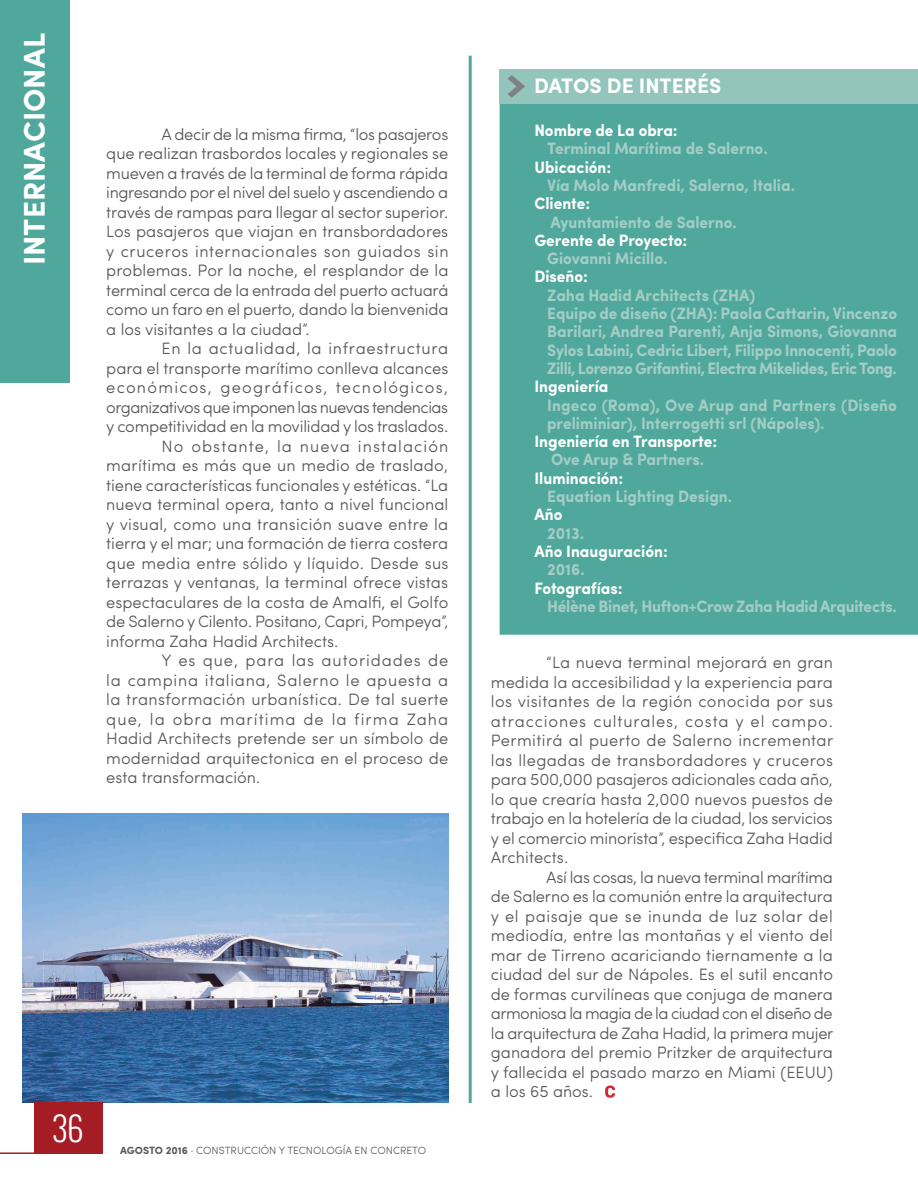
<style>
.page{position:relative;width:918px;height:1188px;background:#fff}
.page>*{position:absolute;margin:0;border:0;box-sizing:border-box;transform-origin:0 0}
.t1{font:300 33px "Oswald";color:#fff}
.t2{font:700 30px "Sofia Pro";color:#fff}
.TEXTOS{font:700 21px "Sofia Pro";color:#fff}
.TEXTOS-2{font:300 16.5px/19.5px "Sofia Pro";letter-spacing:-.005em;color:#57585a;text-align:justify}
.TEXTOS-3{font:700 16.5px/18.3px "Sofia Pro";color:#a4cdc7;text-align:justify;scale:.95 1}
.TEXTOS-4{font:700 16.5px "Sofia Pro";color:#fff;scale:.95 1}
.t3{font:300 10.5px "Sofia Pro";color:#57585a}
.s1{font-weight:700}
</style>
<div class="page">
<div style="left:500px;top:69px;width:418px;height:566px;background:#50a89c"></div>
<div style="left:500px;top:69px;width:418px;height:34px;background:#93c5bd"></div>
<svg style="left:508px;top:75px;width:17px;height:23px"></svg>
<svg style="left:605px;top:1085px;width:10px;height:13px"></svg>
<hr style="left:469px;top:56px;width:3px;height:1047px;background:#50a89c">
<img style="left:23px;top:814px;width:425px;height:289px">
<div style="left:0;top:0;width:69px;height:383px;background:#50a89c"></div>
<div style="left:34px;top:1103px;width:68px;height:51px;background:#a41d25"></div>
<hr style="left:0;top:1152px;width:102px;height:2px;background:#a41d25">
<p class="t2" style="left:12px;top:220px;width:191px;rotate:-90deg">TECNOLOGÍA</p>
<p class="t2" style="left:12px;top:265px;width:234px;rotate:-90deg">INTERNACIONAL</p>
<h1 class="t1" style="left:53px;top:1105px;width:32px">36</h1>
<p class="TEXTOS" style="left:534px;top:70px;width:189px">DATOS DE INTERÉS</p>
<p class="TEXTOS-4" style="left:534px;top:118px;width:152px">Nombre de La obra:</p>
<p class="TEXTOS-3" style="left:547px;top:138px;width:234px">Terminal Marítima de Salerno.</p>
<p class="TEXTOS-4" style="left:534px;top:154px;width:82px">Ubicación:</p>
<p class="TEXTOS-3" style="left:547px;top:175px;width:262px">Vía Molo Manfredi, Salerno, Italia.</p>
<p class="TEXTOS-4" style="left:534px;top:191px;width:60px">Cliente:</p>
<p class="TEXTOS-3" style="left:551px;top:212px;width:198px">Ayuntamiento de Salerno.</p>
<p class="TEXTOS-4" style="left:534px;top:227px;width:162px">Gerente de Proyecto:</p>
<p class="TEXTOS-3" style="left:547px;top:248px;width:128px">Giovanni Micillo.</p>
<p class="TEXTOS-4" style="left:534px;top:264px;width:58px">Diseño:</p>
<p class="TEXTOS-3" style="left:547px;top:285px;width:220px">Zaha Hadid Architects (ZHA)</p>
<p class="TEXTOS-3" style="left:547px;top:303px;width:370px">Equipo de diseño (ZHA): Paola Cattarin, Vincenzo Barilari, Andrea Parenti, Anja Simons, Giovanna Sylos Labini, Cedric Libert, Filippo Innocenti, Paolo Zilli, Lorenzo Grifantini, Electra Mikelides, Eric Tong.</p>
<p class="TEXTOS-3" style="left:547px;top:395px;width:370px">Ingeco (Roma), Ove Arup and Partners (Diseño preliminiar), Interrogetti srl (Nápoles).</p>
<p class="TEXTOS-4" style="left:534px;top:429px;width:194px">Ingeniería en Transporte:</p>
<p class="TEXTOS-3" style="left:551px;top:449px;width:163px">Ove Arup &amp; Partners.</p>
<p class="TEXTOS-4" style="left:534px;top:465px;width:95px">Iluminación:</p>
<p class="TEXTOS-3" style="left:547px;top:486px;width:196px">Equation Lighting Design.</p>
<p class="TEXTOS-3" style="left:547px;top:523px;width:40px">2013.</p>
<p class="TEXTOS-4" style="left:534px;top:539px;width:142px">Año Inauguración:</p>
<p class="TEXTOS-3" style="left:547px;top:559px;width:41px">2016.</p>
<p class="TEXTOS-4" style="left:534px;top:575px;width:94px">Fotografías:</p>
<p class="TEXTOS-3" style="left:547px;top:596px;width:370px">Hélène Binet, Hufton+Crow Zaha Hadid Arquitects.</p>
<p class="TEXTOS-2" style="left:106px;top:123px;width:344px;text-indent:55px">A decir de la misma firma, “los pasajeros que realizan trasbordos locales y regionales se mueven a través de la terminal de forma rápida ingresando por el nivel del suelo y ascendiendo a través de rampas para llegar al sector superior.<br>Los pasajeros que viajan en transbordadores y cruceros internacionales son guiados sin problemas. Por la noche, el resplandor de la terminal cerca de la entrada del puerto actuará como un faro en el puerto, dando la bienvenida a los visitantes a la ciudad”.</p>
<p class="TEXTOS-2" style="left:106px;top:338px;width:344px;text-indent:55px">En la actualidad, la infraestructura para el transporte marítimo conlleva alcances económicos, geográficos, tecnológicos, organizativos que imponen las nuevas tendencias y competitividad en la movilidad y los traslados.</p>
<p class="TEXTOS-2" style="left:106px;top:435px;width:344px;text-indent:55px">No obstante, la nueva instalación marítima es más que un medio de traslado, tiene características funcionales y estéticas. “La nueva terminal opera, tanto a nivel funcional y visual, como una transición suave entre la tierra y el mar; una formación de tierra costera que media entre sólido y líquido. Desde sus terrazas y ventanas, la terminal ofrece vistas espectaculares de la costa de Amalfi, el Golfo de Salerno y Cilento. Positano, Capri, Pompeya”, informa Zaha Hadid Architects.</p>
<p class="TEXTOS-2" style="left:106px;top:650px;width:344px;text-indent:55px">Y es que, para las autoridades de la campina italiana, Salerno le apuesta a la transformación urbanística. De tal suerte que, la obra marítima de la firma Zaha Hadid Architects pretende ser un símbolo de modernidad arquitectonica en el proceso de esta transformación.</p>
<p class="TEXTOS-2" style="left:491px;top:652px;width:344px;text-indent:55px">“La nueva terminal mejorará en gran medida la accesibilidad y la experiencia para los visitantes de la región conocida por sus atracciones culturales, costa y el campo.<br>Permitirá al puerto de Salerno incrementar las llegadas de transbordadores y cruceros para 500,000 pasajeros adicionales cada año, lo que crearía hasta 2,000 nuevos puestos de trabajo en la hotelería de la ciudad, los servicios y el comercio minorista”, especifica Zaha Hadid Architects.</p>
<p class="TEXTOS-2" style="left:491px;top:866px;width:344px;text-indent:55px">Así las cosas, la nueva terminal marítima de Salerno es la comunión entre la arquitectura y el paisaje que se inunda de luz solar del mediodía, entre las montañas y el viento del mar de Tirreno acariciando tiernamente a la ciudad del sur de Nápoles. Es el sutil encanto de formas curvilíneas que conjuga de manera armoniosa la magia de la ciudad con el diseño de la arquitectura de Zaha Hadid, la primera mujer ganadora del premio Pritzker de arquitectura y fallecida el pasado marzo en Miami (EEUU) a los 65 años.</p>
<p class="t3" style="left:120px;top:1142px;width:308px"><span class="s1">AGOSTO 2016</span> · CONSTRUCCIÓN Y TECNOLOGÍA EN CONCRETO</p>
</div>
